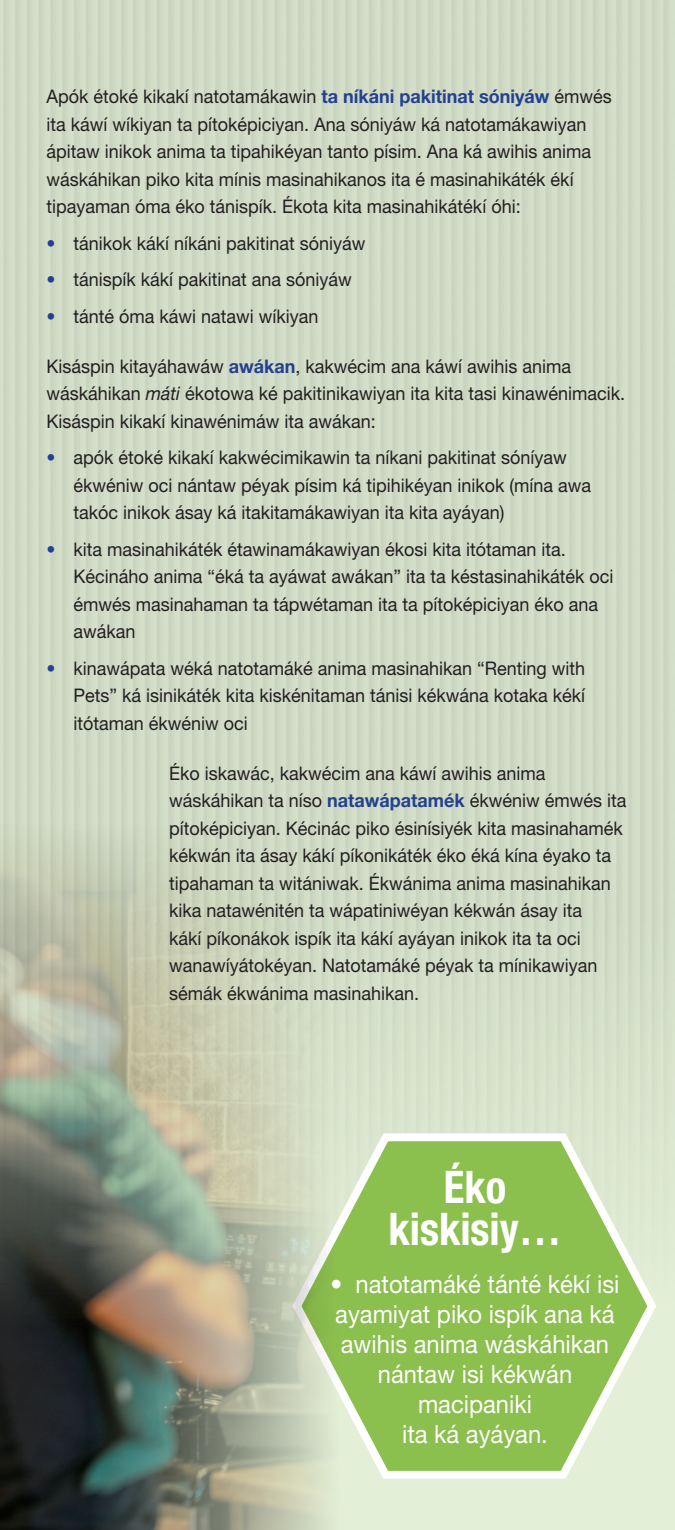
<style>
.page{position:relative;width:675px;height:1530px;background:#fff}
.page>*{position:absolute;margin:0;border:0;box-sizing:border-box;transform-origin:0 0}
.t1{font:700 condensed 45px/42.5px "Helvetica Neue LT Std";color:#fff;text-align:center;scale:.95 1}
.t2{font:25px/30px "Helvetica Neue LT Std";color:#fff;text-align:center;scale:.95 1}
._2nd_bullet{font:18.75px/27.5px "Helvetica Neue LT Std";color:#231f20;scale:.96 1}
.s1{font-weight:700;color:#23418f}
.s2{color:#23418f}
.s3{font-style:italic}
</style>
<div class="page">
<svg style="left:342px;top:1127px;width:319px;height:356px;background:#a4cc75"></svg>
<img style="left:0;top:788px;width:342px;height:742px">
<p class="_2nd_bullet" style="left:47px;top:83px;width:590px">Apók étoké kikakí natotamákawin <span class="s1">ta níkáni pakitinat sóniyáw</span> émwés ita káwí wíkiyan ta pítoképiciyan. Ana sóniyáw ká natotamákawiyan ápitaw inikok anima ta tipahikéyan tanto písim. Ana ká awihis anima wáskáhikan piko kita mínis masinahikanos ita é masinahikáték ékí tipayaman óma éko tánispík. Ékota kita masinahikátékí óhi:</p>
<p class="_2nd_bullet" style="left:47px;top:229px;width:334px"><span class="s2">•</span> tánikok kákí níkáni pakitinat sóniyáw</p>
<p class="_2nd_bullet" style="left:47px;top:266px;width:320px"><span class="s2">•</span> tánispík kákí pakitinat ana sóniyáw</p>
<p class="_2nd_bullet" style="left:47px;top:302px;width:285px"><span class="s2">•</span> tánté óma káwi natawi wíkiyan</p>
<p class="_2nd_bullet" style="left:47px;top:352px;width:604px">Kisáspin kitayáhawáw <span class="s1">awákan</span>, kakwécim ana káwí awihis anima wáskáhikan <span class="s3">máti</span> ékotowa ké pakitinikawiyan ita kita tasi kinawénimacik.<br>Kisáspin kikakí kinawénimáw ita awákan:</p>
<p class="_2nd_bullet" style="left:74px;top:444px;width:541px;text-indent:-27px"><span class="s2">•</span> apók étoké kikakí kakwécimikawin ta níkani pakitinat sóníyaw ékwéniw oci nántaw péyak písim ká tipihikéyan inikok (mína awa takóc inikok ásay ká itakitamákawiyan ita kita ayáyan)</p>
<p class="_2nd_bullet" style="left:74px;top:535px;width:564px;text-indent:-27px"><span class="s2">•</span> kita masinahikáték étawinamákawiyan ékosi kita itótaman ita.<br>Kécináho anima “éká ta ayáwat awákan” ita ta késtasinahikáték oci émwés masinahaman ta tápwétaman ita ta pítoképiciyan éko ana awákan</p>
<p class="_2nd_bullet" style="left:74px;top:654px;width:535px;text-align:justify;text-indent:-27px"><span class="s2">•</span> kinawápata wéká natotamáké anima masinahikan “Renting with Pets” ká isinikáték kita kiskénitaman tánisi kékwána kotaka kékí itótaman ékwéniw oci</p>
<p class="_2nd_bullet" style="left:169px;top:759px;width:478px">Éko iskawác, kakwécim ana káwí awihis anima wáskáhikan ta níso <span class="s1">natawápatamék</span> ékwéniw émwés ita pítoképiciyan. Kécinác piko ésinísiyék kita masinahamék kékwán ita ásay kákí píkonikáték éko éká kína éyako ta tipahaman ta witániwak. Ékwánima anima masinahikan kika natawénitén ta wápatiniwéyan kékwán ásay ita<br>kákí píkonákok ispík ita kákí ayáyan inikok ita ta oci wanawíyátokéyan. Natotamáké péyak ta mínikawiyan sémák ékwánima masinahikan.</p>
<p class="t1" style="left:388px;top:1165px;width:184px">Éko kiskisiy…</p>
<p class="t2" style="left:330px;top:1269px;width:306px">• natotamáké tánté kékí isi ayamiyat piko ispík ana ká awihis anima wáskáhikan nántaw isi kékwán macipaniki<br>ita ká ayáyan.</p>
</div>
